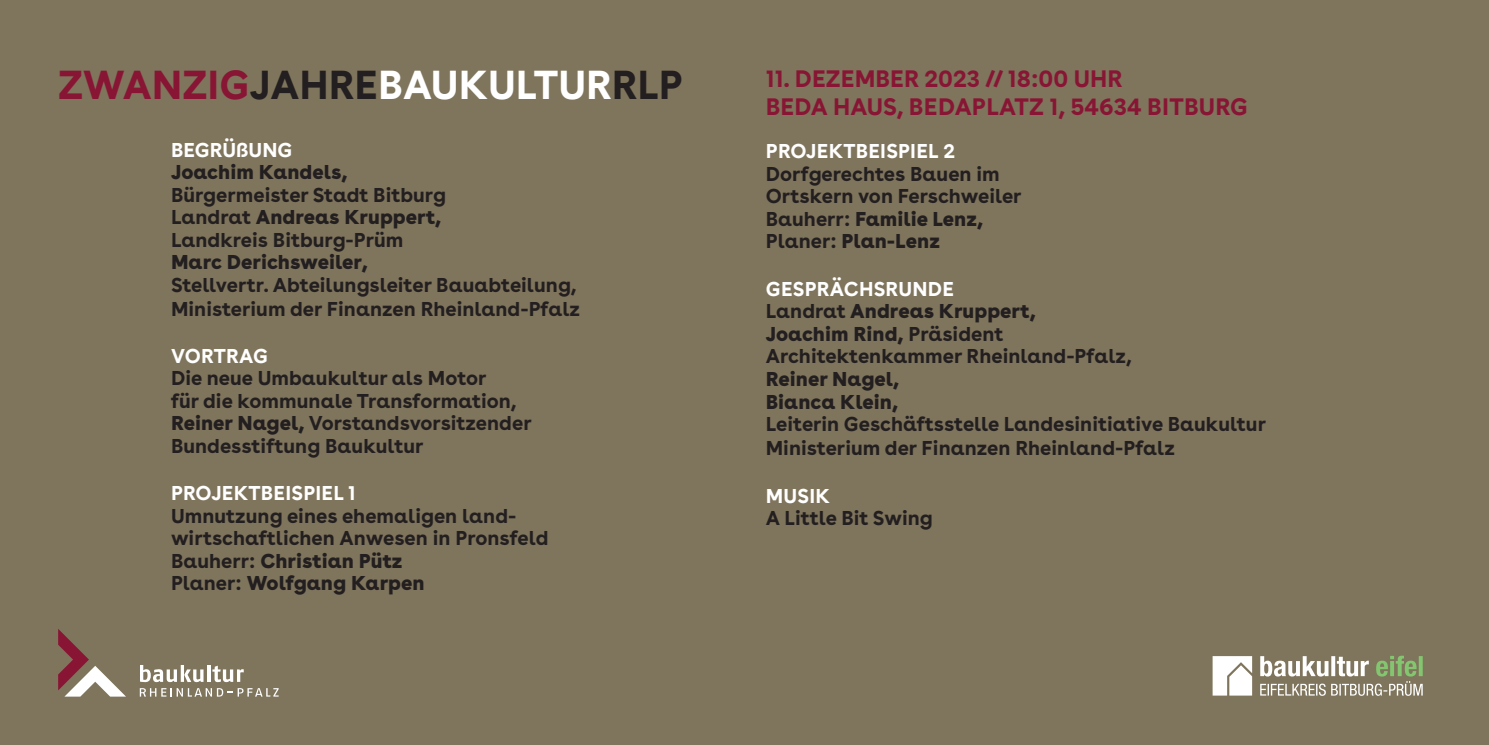
<style>
.page{position:relative;width:1489px;height:745px;background:#fff}
.page>*{position:absolute;margin:0;border:0;box-sizing:border-box;transform-origin:0 0}
.t1{font:700 40.5px "Buenos Aires";color:#fff}
.t2{font:700 23.75px/28.5px "Buenos Aires";color:#881534}
.t3{font:700 20px/22.5px "Buenos Aires";color:#231f20}
.t4{font:900 20px/22.5px "Buenos Aires";color:#231f20}
.t5{font:700 20px "Buenos Aires";letter-spacing:.01em;color:#fff}
.s1{color:#881534}
.s2{color:#231f20}
.s3{font-weight:900}
.s4{color:#fff}
</style>
<div class="page">
<div style="left:0;top:0;width:1488px;height:744px;background:#7f745c"></div>
<svg style="left:140px;top:665px;width:63px;height:16px"></svg>
<hr style="left:207px;top:664px;width:3px;height:17px;background:#fff">
<svg style="left:212px;top:665px;width:32px;height:16px"></svg>
<svg style="left:140px;top:688px;width:139px;height:8px"></svg>
<svg style="left:58px;top:629px;width:68px;height:67px"></svg>
<svg style="left:1212px;top:656px;width:39px;height:39px;background:#f3f2ef"></svg>
<svg style="left:1260px;top:655px;width:162px;height:40px"></svg>
<h1 class="t1" style="left:58px;top:56px;width:626px"><span class="s1">ZWANZIG</span><span class="s2">JAHRE</span>BAUKULTUR<span class="s2">RLP</span></h1>
<p class="t5" style="left:171px;top:135px;width:123px">BEGRÜßUNG</p>
<p class="t4" style="left:171px;top:159px;width:178px">Joachim Kandels,</p>
<p class="t3" style="left:171px;top:183px;width:276px">Bürgermeister Stadt Bitburg<br>Landrat <span class="s3">Andreas Kruppert,<br></span>Landkreis Bitburg-Prüm</p>
<p class="t4" style="left:171px;top:249px;width:198px">Marc Derichsweiler,</p>
<p class="t3" style="left:171px;top:272px;width:410px;line-height:24px">Stellvertr. Abteilungsleiter Bauabteilung,<br>Ministerium der Finanzen Rheinland-Pfalz</p>
<p class="t5" style="left:171px;top:341px;width:98px">VORTRAG</p>
<p class="t3" style="left:171px;top:366px;width:362px">Die neue Umbaukultur als Motor<br>für die kommunale Transformation, <span class="s3">Reiner Nagel,</span> Vorstandsvorsitzender Bundesstiftung Baukultur</p>
<p class="t5" style="left:171px;top:478px;width:186px">PROJEKTBEISPIEL 1</p>
<p class="t3" style="left:171px;top:503px;width:379px">Umnutzung eines ehemaligen land&shy;wirtschaftlichen Anwesen in Pronsfeld<br>Bauherr: <span class="s3">Christian Pütz<br></span>Planer: <span class="s3">Wolfgang Karpen</span></p>
<p class="t2" style="left:765px;top:63px;width:484px">11. DEZEMBER 2023 // 18:00 UHR<br>BEDA HAUS, BEDAPLATZ 1, 54634 BITBURG</p>
<p class="t5" style="left:765px;top:137px;width:191px">PROJEKTBEISPIEL 2</p>
<p class="t3" style="left:765px;top:162px;width:257px">Dorfgerechtes Bauen im<br>Ortskern von Ferschweiler<br>Bauherr: <span class="s3">Familie Lenz,<br></span>Planer: <span class="s3">Plan-Lenz</span></p>
<p class="t3" style="left:765px;top:277px;width:367px"><span class="s4">GESPRÄCHSRUNDE<br></span>Landrat <span class="s3">Andreas Kruppert,<br>Joachim Rind,</span> Präsident<br>Architektenkammer Rheinland-Pfalz,</p>
<p class="t4" style="left:765px;top:365px;width:135px">Reiner Nagel,<br>Bianca Klein,</p>
<p class="t3" style="left:765px;top:411px;width:502px;line-height:24px">Leiterin Geschäftsstelle Landesinitiative Baukultur<br>Ministerium der Finanzen Rheinland-Pfalz</p>
<p class="t5" style="left:765px;top:481px;width:66px">MUSIK</p>
<p class="t3" style="left:765px;top:506px;width:168px">A Little Bit Swing</p>
</div>
